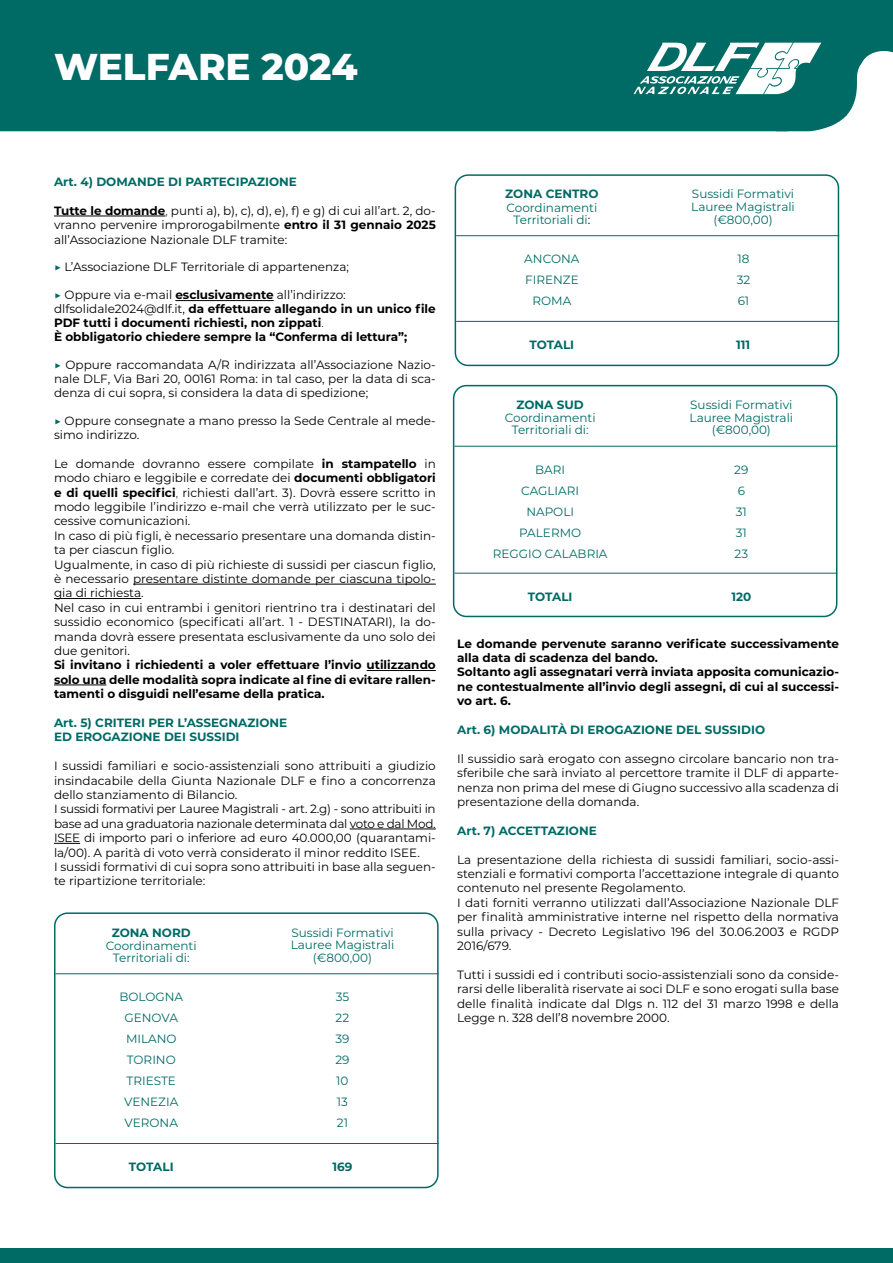
<style>
.page{position:relative;width:893px;height:1263px;background:#fff}
.page>*{position:absolute;margin:0;border:0;box-sizing:border-box;transform-origin:0 0}
.t1{font:800 37.35px "Montserrat";color:#fff}
.t2{font:12px/14.4px "Montserrat";color:#000;text-align:justify}
.t3{font:700 12px/14.4px "Montserrat";color:#000}
.t4{font:12px/21px "Montserrat";color:#006a65;text-align:center}
.t5{font:700 12px/14.4px "Montserrat";color:#006a65}
.s1{font-weight:700}
.s2{font-weight:300}
.s3{font-weight:700;color:#006a65}
.s4{color:#006a65}
.s5{font-weight:400}
.s6{color:#000}
</style>
<div class="page">
<div style="left:0;top:0;width:634px;height:131px;background:#006a65"></div>
<hr style="left:54px;top:216px;width:111px;height:1px;background:#000">
<hr style="left:175px;top:300px;width:99px;height:1px;background:#000">
<hr style="left:133px;top:584px;width:303px;height:1px;background:#000">
<hr style="left:54px;top:598px;width:87px;height:1px;background:#000">
<hr style="left:367px;top:670px;width:69px;height:1px;background:#000">
<hr style="left:54px;top:685px;width:52px;height:1px;background:#000">
<hr style="left:350px;top:829px;width:86px;height:1px;background:#000">
<svg style="left:54px;top:843px;width:26px;height:1px"></svg>
<hr style="left:56px;top:973px;width:383px;height:1px;background:#006b65">
<hr style="left:456px;top:235px;width:383px;height:1px;background:#006b65">
<hr style="left:454px;top:446px;width:383px;height:1px;background:#006b65">
<hr style="left:56px;top:1143px;width:383px;height:1px;background:#006b65">
<hr style="left:456px;top:321px;width:383px;height:1px;background:#006b65">
<hr style="left:454px;top:573px;width:383px;height:1px;background:#006b65">
<div style="left:54px;top:912px;width:385px;height:276px;border:2px solid #006b65;border-radius:13px"></div>
<div style="left:455px;top:174px;width:384px;height:192px;border:2px solid #006b65;border-radius:13px"></div>
<div style="left:453px;top:385px;width:384px;height:232px;border:2px solid #006b65;border-radius:13px"></div>
<div style="left:0;top:1249px;width:893px;height:14px;background:#006a65"></div>
<svg style="left:634px;top:0;width:259px;height:131px"></svg>
<h1 class="t1" style="left:54px;top:39px;width:305px">WELFARE 2024</h1>
<p class="t5" style="left:54px;top:174px;width:244px">Art. 4) DOMANDE DI PARTECIPAZIONE</p>
<p class="t2" style="left:54px;top:203px;width:383px"><span class="s1">Tutte le domande</span><span class="s2">,</span> punti a), b), c), d), e), f) e g) di cui all’art. 2, do&shy;vranno pervenire improrogabilmente <span class="s1">entro il 31 gennaio 2025 </span>all’Associazione Nazionale DLF tramite:</p>
<p class="t2" style="left:54px;top:260px;width:297px"><span class="s3">▶</span> L’Associazione DLF Territoriale di appartenenza;</p>
<p class="t3" style="left:54px;top:288px;width:383px;line-height:14px"><span class="s4">▶</span> <span class="s5">Oppure via e-mail</span> esclusivamente <span class="s5">all’indirizzo: dlfsolidale2024@dlf.it,</span> da effettuare allegando in un unico file PDF tutti i documenti richiesti, non zippati<span class="s2">.<br></span>È obbligatorio chiedere sempre la “Conferma di lettura”;</p>
<p class="t2" style="left:54px;top:357px;width:383px;line-height:14px"><span class="s3">▶</span> Oppure raccomandata A/R indirizzata all’Associazione Nazio&shy;nale DLF, Via Bari 20, 00161 Roma: in tal caso, per la data di sca&shy;denza di cui sopra, si considera la data di spedizione;</p>
<p class="t2" style="left:54px;top:413px;width:383px;line-height:14px"><span class="s3">▶</span> Oppure consegnate a mano presso la Sede Centrale al mede&shy;simo indirizzo.</p>
<p class="t2" style="left:54px;top:456px;width:383px;text-align:left">Le domande dovranno essere compilate <span class="s1">in stampatello</span> in modo chiaro e leggibile e corredate dei <span class="s1">documenti obbligatori e di quelli specifici</span><span class="s2">,</span> richiesti dall’art. 3). Dovrà essere scritto in modo leggibile l’indirizzo e-mail che verrà utilizzato per le suc&shy;cessive comunicazioni.<br>In caso di più figli, è necessario presentare una domanda distin&shy;ta per ciascun figlio.<br>Ugualmente, in caso di più richieste di sussidi per ciascun figlio, è necessario presentare distinte domande per ciascuna tipolo&shy;gia di richiesta.<br>Nel caso in cui entrambi i genitori rientrino tra i destinatari del sussidio economico (specificati all’art. 1 - DESTINATARI), la do&shy;manda dovrà essere presentata esclusivamente da uno solo dei due genitori.</p>
<p class="t3" style="left:54px;top:657px;width:383px;text-align:justify">Si invitano i richiedenti a voler effettuare l’invio utilizzando solo una delle modalità sopra indicate al fine di evitare rallen&shy;tamenti o disguidi nell’esame della pratica.</p>
<p class="t5" style="left:54px;top:715px;width:235px">Art. 5) CRITERI PER L’ASSEGNAZIONE<br>ED EROGAZIONE DEI SUSSIDI</p>
<p class="t2" style="left:54px;top:758px;width:383px;text-align:left">I sussidi familiari e socio-assistenziali sono attribuiti a giudizio insindacabile della Giunta Nazionale DLF e fino a concorrenza dello stanziamento di Bilancio.<br>I sussidi formativi per Lauree Magistrali - art. 2.g) - sono attribuiti in base ad una graduatoria nazionale determinata dal voto e dal Mod.<br>ISEE di importo pari o inferiore ad euro 40.000,00 (quarantami&shy;la/00). A parità di voto verrà considerato il minor reddito ISEE.<br>I sussidi formativi di cui sopra sono attribuiti in base alla seguen&shy;te ripartizione territoriale:</p>
<p class="t5" style="left:112px;top:924px;width:80px">ZONA NORD</p>
<p class="t4" style="left:291px;top:921px;width:104px">Sussidi Formativi</p>
<p class="t4" style="left:106px;top:939px;width:92px;line-height:12.3px">Coordinamenti<br>Territoriali di:</p>
<p class="t4" style="left:291px;top:934px;width:105px">Lauree Magistrali</p>
<p class="t4" style="left:313px;top:947px;width:61px">(€800,00)</p>
<p class="t4" style="left:119px;top:986px;width:65px">BOLOGNA<br>GENOVA<br>MILANO<br>TORINO<br>TRIESTE<br>VENEZIA<br>VERONA</p>
<p class="t4" style="left:335px;top:986px;width:16px;text-align:left">35<br>22<br>39<br>29<br>10<br>13<br>21</p>
<p class="t5" style="left:129px;top:1159px;width:46px">TOTALI</p>
<p class="t5" style="left:332px;top:1159px;width:21px">169</p>
<p class="t5" style="left:505px;top:186px;width:95px">ZONA CENTRO</p>
<p class="t4" style="left:692px;top:183px;width:104px">Sussidi Formativi</p>
<p class="t4" style="left:506px;top:201px;width:92px;line-height:12.3px">Coordinamenti<br>Territoriali di<span class="s6">:</span></p>
<p class="t4" style="left:691px;top:196px;width:105px">Lauree Magistrali</p>
<p class="t4" style="left:714px;top:209px;width:61px">(€800,00)</p>
<p class="t4" style="left:524px;top:248px;width:57px">ANCONA<br>FIRENZE<br>ROMA</p>
<p class="t4" style="left:737px;top:248px;width:15px;text-align:justify">18<br>32<br>61</p>
<p class="t5" style="left:530px;top:337px;width:46px">TOTALI</p>
<p class="t5" style="left:736px;top:337px;width:16px">111</p>
<p class="t5" style="left:516px;top:397px;width:69px">ZONA SUD</p>
<p class="t4" style="left:690px;top:394px;width:104px">Sussidi Formativi</p>
<p class="t4" style="left:505px;top:411px;width:92px;line-height:12.3px">Coordinamenti<br>Territoriali di:</p>
<p class="t4" style="left:690px;top:406px;width:105px">Lauree Magistrali</p>
<p class="t4" style="left:712px;top:419px;width:61px">(€800,00)</p>
<p class="t4" style="left:493px;top:459px;width:116px">BARI<br>CAGLIARI<br>NAPOLI<br>PALERMO<br>REGGIO CALABRIA</p>
<p class="t4" style="left:734px;top:459px;width:16px;text-align:left">29<br>6<br>31<br>31<br>23</p>
<p class="t5" style="left:528px;top:589px;width:46px">TOTALI</p>
<p class="t5" style="left:731px;top:589px;width:21px">120</p>
<p class="t3" style="left:457px;top:635px;width:383px">Le domande pervenute saranno verificate successivamente alla data di scadenza del bando.<br>Soltanto agli assegnatari verrà inviata apposita comunicazio&shy;ne contestualmente all’invio degli assegni, di cui al successi&shy;vo art. 6.</p>
<p class="t5" style="left:457px;top:722px;width:309px">Art. 6) MODALITÀ DI EROGAZIONE DEL SUSSIDIO</p>
<p class="t2" style="left:457px;top:751px;width:383px">Il sussidio sarà erogato con assegno circolare bancario non tra&shy;sferibile che sarà inviato al percettore tramite il DLF di apparte&shy;nenza non prima del mese di Giugno successivo alla scadenza di presentazione della domanda.</p>
<p class="t5" style="left:457px;top:823px;width:141px">Art. 7) ACCETTAZIONE</p>
<p class="t2" style="left:457px;top:852px;width:383px;text-align:left">La presentazione della richiesta di sussidi familiari, socio-assi&shy;stenziali e formativi comporta l’accettazione integrale di quanto contenuto nel presente Regolamento.<br>I dati forniti verranno utilizzati dall’Associazione Nazionale DLF per finalità amministrative interne nel rispetto della normativa sulla privacy - Decreto Legislativo 196 del 30.06.2003 e RGDP 2016/679.</p>
<p class="t2" style="left:457px;top:967px;width:383px">Tutti i sussidi ed i contributi socio-assistenziali sono da conside&shy;rarsi delle liberalità riservate ai soci DLF e sono erogati sulla base delle finalità indicate dal Dlgs n. 112 del 31 marzo 1998 e della Legge n. 328 dell’8 novembre 2000.</p>
</div>
